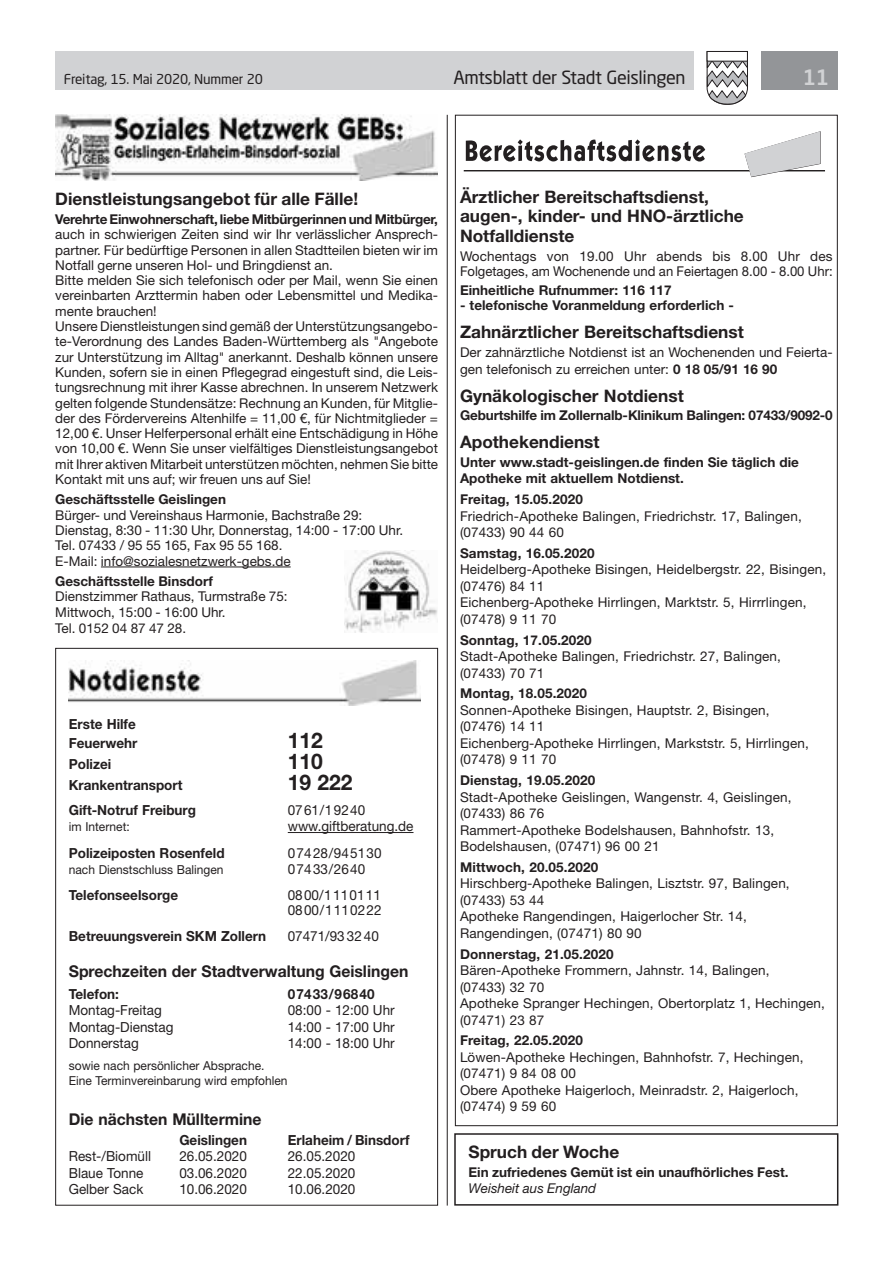
<style>
.page{position:relative;width:893px;height:1263px;background:#fff}
.page>*{position:absolute;margin:0;border:0;box-sizing:border-box;transform-origin:0 0}
.t1{font:700 21.6px "Helvetica Neue LT Std";color:#231f20}
.t2{font:500 21px "Neo Sans Std";color:#d1d2d4}
.t3{font:18px "Neo Sans Std";letter-spacing:-.02em;color:#231f20}
.t4{font:700 17.25px/19.5px "Helvetica Neue LT Std";color:#231f20}
.t5{font:700 16.2px "Helvetica Neue LT Std";color:#231f20}
.t6{font:13.95px/15px "Helvetica Neue LT Std";color:#231f20}
.t7{font:700 13.95px/19.5px "Helvetica Neue LT Std";color:#231f20}
.t8{font:700 13.95px "Helvetica Neue LT Std";letter-spacing:.05em;color:#231f20}
.t9{font:13.5px/16.5px "Helvetica Neue LT Std";color:#231f20}
.t10{font:700 13.5px/16.5px "Helvetica Neue LT Std";color:#231f20}
.t11{font:700 13.5px "Helvetica Neue LT Std";letter-spacing:-.02em;color:#231f20}
.t12{font:13.5px "Neo Sans Std";letter-spacing:-.015em;color:#231f20}
.t13{font:italic 13.5px "Helvetica Neue LT Std";color:#231f20}
.t14{font:12.3px/15px "Helvetica Neue LT Std";color:#231f20}
.s1{font-weight:700}
</style>
<div class="page">
<div style="left:55px;top:51px;width:639px;height:38px;background:#d1d2d4"></div>
<div style="left:761px;top:51px;width:77px;height:38px;background:#939598"></div>
<svg style="left:706px;top:51px;width:42px;height:54px"></svg>
<div style="left:707px;top:51px;width:41px;height:10px;background:#fff;border:1px solid #231f20"></div>
<hr style="left:447px;top:115px;width:1px;height:1090px;background:#231f20">
<hr style="left:101px;top:567px;width:190px;height:1px;background:#231f20">
<img style="left:55px;top:115px;width:383px;height:66px">
<img style="left:345px;top:551px;width:93px;height:82px">
<hr style="left:288px;top:832px;width:125px;height:1px;background:#231f20">
<img style="left:68px;top:660px;width:353px;height:45px">
<hr style="left:464px;top:170px;width:361px;height:1px;background:#231f20">
<svg style="left:744px;top:131px;width:77px;height:46px"></svg>
<svg style="left:466px;top:139px;width:239px;height:22px"></svg>
<div style="left:454px;top:1133px;width:384px;height:72px;border:2px solid #231f20"></div>
<p class="t12" style="left:64px;top:71px;width:201px">Freitag, 15. Mai 2020, Nummer 20</p>
<h3 class="t3" style="left:453px;top:66px;width:234px">Amtsblatt der Stadt Geislingen</h3>
<h2 class="t2" style="left:803px;top:64px;width:28px">11</h2>
<p class="t4" style="left:55px;top:189px;width:304px">Dienstleistungsangebot für alle Fälle!</p>
<p class="t11" style="left:55px;top:211px;width:384px">Verehrte Einwohnerschaft, liebe Mitbürgerinnen und Mitbürger,</p>
<p class="t9" style="left:55px;top:227px;width:384px;line-height:15.3px">auch in schwierigen Zeiten sind wir Ihr verlässlicher Ansprech&shy;partner. Für bedürftige Personen in allen Stadtteilen bieten wir im Notfall gerne unseren Hol- und Bringdienst an.<br>Bitte melden Sie sich telefonisch oder per Mail, wenn Sie einen vereinbarten Arzttermin haben oder Lebensmittel und Medika&shy;mente brauchen!<br>Unsere Dienstleistungen sind gemäß der Unterstützungsangebo&shy;te-Verordnung des Landes Baden-Württemberg als "Angebote zur Unterstützung im Alltag" anerkannt. Deshalb können unsere Kunden, sofern sie in einen Pflegegrad eingestuft sind, die Leis&shy;tungsrechnung mit ihrer Kasse abrechnen. In unserem Netzwerk gelten folgende Stundensätze: Rechnung an Kunden, für Mitglie&shy;der des Fördervereins Altenhilfe = 11,00 €, für Nichtmitglieder = 12,00 €. Unser Helferpersonal erhält eine Entschädigung in Höhe von 10,00 €. Wenn Sie unser vielfältiges Dienstleistungsangebot mit Ihrer aktiven Mitarbeit unterstützen möchten, nehmen Sie bitte Kontakt mit uns auf; wir freuen uns auf Sie!</p>
<p class="t10" style="left:55px;top:491px;width:172px">Geschäftsstelle Geislingen</p>
<p class="t9" style="left:55px;top:507px;width:349px;line-height:15.3px">Bürger- und Vereinshaus Harmonie, Bachstraße 29:<br>Dienstag, 8:30 - 11:30 Uhr, Donnerstag, 14:00 - 17:00 Uhr.<br>Tel. 07433 / 95 55 165, Fax 95 55 168.<br>E-Mail: info@sozialesnetzwerk-gebs.de</p>
<p class="t10" style="left:55px;top:572px;width:159px">Geschäftsstelle Binsdorf</p>
<p class="t9" style="left:55px;top:588px;width:234px;line-height:15.8px">Dienstzimmer Rathaus, Turmstraße 75:<br>Mittwoch, 15:00 - 16:00 Uhr.<br>Tel. 0152 04 87 47 28.</p>
<p class="t7" style="left:69px;top:714px;width:70px">Erste Hilfe<br>Feuerwehr</p>
<h1 class="t1" style="left:288px;top:727px;width:37px">112</h1>
<p class="t7" style="left:69px;top:754px;width:44px">Polizei</p>
<h1 class="t1" style="left:288px;top:748px;width:37px">110</h1>
<p class="t7" style="left:69px;top:775px;width:115px">Krankentransport</p>
<h1 class="t1" style="left:288px;top:769px;width:66px">19 222</h1>
<p class="t7" style="left:69px;top:800px;width:129px">Gift-Notruf Freiburg</p>
<p class="t6" style="left:288px;top:802px;width:79px">0761/19240</p>
<p class="t14" style="left:69px;top:819px;width:63px">im Internet:</p>
<p class="t6" style="left:288px;top:818px;width:127px">www.giftberatung.de</p>
<p class="t7" style="left:69px;top:843px;width:157px">Polizeiposten Rosenfeld</p>
<p class="t6" style="left:288px;top:845px;width:95px">07428/945130</p>
<p class="t14" style="left:69px;top:862px;width:156px">nach Dienstschluss Balingen</p>
<p class="t6" style="left:288px;top:861px;width:79px">07433/2640</p>
<p class="t7" style="left:69px;top:885px;width:111px">Telefonseelsorge</p>
<p class="t6" style="left:288px;top:887px;width:95px">0800/1110111<br>0800/1110222</p>
<p class="t7" style="left:69px;top:926px;width:199px">Betreuungsverein SKM Zollern</p>
<p class="t6" style="left:288px;top:928px;width:93px">07471/93 32 40</p>
<p class="t5" style="left:69px;top:961px;width:341px">Sprechzeiten der Stadtverwaltung Geislingen</p>
<p class="t7" style="left:69px;top:983px;width:52px">Telefon:</p>
<p class="t8" style="left:288px;top:985px;width:88px">07433/96840</p>
<p class="t6" style="left:69px;top:1002px;width:95px">Montag-Freitag</p>
<p class="t6" style="left:288px;top:1002px;width:108px">08:00 - 12:00 Uhr</p>
<p class="t6" style="left:69px;top:1019px;width:106px">Montag-Dienstag</p>
<p class="t6" style="left:288px;top:1019px;width:108px">14:00 - 17:00 Uhr</p>
<p class="t6" style="left:69px;top:1035px;width:72px">Donnerstag</p>
<p class="t6" style="left:288px;top:1035px;width:108px">14:00 - 18:00 Uhr</p>
<p class="t14" style="left:69px;top:1058px;width:220px">sowie nach persönlicher Absprache.<br>Eine Terminvereinbarung wird empfohlen</p>
<p class="t5" style="left:69px;top:1109px;width:194px">Die nächsten Mülltermine</p>
<p class="t7" style="left:179px;top:1129px;width:69px">Geislingen</p>
<p class="t7" style="left:288px;top:1129px;width:123px">Erlaheim / Binsdorf</p>
<p class="t6" style="left:69px;top:1148px;width:84px">Rest-/Biomüll</p>
<p class="t6" style="left:179px;top:1148px;width:69px">26.05.2020</p>
<p class="t6" style="left:288px;top:1148px;width:69px">26.05.2020</p>
<p class="t6" style="left:69px;top:1165px;width:76px">Blaue Tonne</p>
<p class="t6" style="left:179px;top:1165px;width:69px">03.06.2020</p>
<p class="t6" style="left:288px;top:1165px;width:69px">22.05.2020</p>
<p class="t6" style="left:69px;top:1181px;width:76px">Gelber Sack</p>
<p class="t6" style="left:179px;top:1181px;width:69px">10.06.2020</p>
<p class="t6" style="left:288px;top:1181px;width:69px">10.06.2020</p>
<p class="t4" style="left:460px;top:187px;width:285px">Ärztlicher Bereitschaftsdienst, augen-, kinder- und HNO-ärztliche<br>Notfalldienste</p>
<p class="t9" style="left:460px;top:249px;width:374px;line-height:15px">Wochentags von 19.00 Uhr abends bis 8.00 Uhr des<br>Folgetages, am Wochenende und an Feiertagen 8.00 - 8.00 Uhr:</p>
<p class="t10" style="left:460px;top:282px;width:213px">Einheitliche Rufnummer: 116 117</p>
<p class="t10" style="left:460px;top:297px;width:275px">- telefonische Voranmeldung erforderlich -</p>
<p class="t4" style="left:460px;top:322px;width:285px">Zahnärztlicher Bereitschaftsdienst</p>
<p class="t9" style="left:460px;top:344px;width:374px">Der zahnärztliche Notdienst ist an Wochenenden und Feierta&shy;gen telefonisch zu erreichen unter: <span class="s1">0 18 05/91 16 90</span></p>
<p class="t4" style="left:460px;top:385px;width:225px">Gynäkologischer Notdienst</p>
<p class="t10" style="left:460px;top:407px;width:374px">Geburtshilfe im Zollernalb-Klinikum Balingen: 07433/9092-0</p>
<p class="t4" style="left:460px;top:432px;width:141px">Apothekendienst</p>
<p class="t10" style="left:460px;top:453px;width:341px">Unter www.stadt-geislingen.de finden Sie täglich die<br>Apotheke mit aktuellem Notdienst.</p>
<p class="t10" style="left:460px;top:491px;width:124px">Freitag, 15.05.2020</p>
<p class="t9" style="left:460px;top:507px;width:343px">Friedrich-Apotheke Balingen, Friedrichstr. 17, Balingen, (07433) 90 44 60</p>
<p class="t10" style="left:460px;top:544px;width:136px">Samstag, 16.05.2020</p>
<p class="t9" style="left:460px;top:561px;width:368px">Heidelberg-Apotheke Bisingen, Heidelbergstr. 22, Bisingen, (07476) 84 11<br>Eichenberg-Apotheke Hirrlingen, Marktstr. 5, Hirrrlingen, (07478) 9 11 70</p>
<p class="t10" style="left:460px;top:631px;width:133px">Sonntag, 17.05.2020</p>
<p class="t9" style="left:460px;top:648px;width:322px">Stadt-Apotheke Balingen, Friedrichstr. 27, Balingen, (07433) 70 71</p>
<p class="t10" style="left:460px;top:685px;width:128px">Montag, 18.05.2020</p>
<p class="t9" style="left:460px;top:701px;width:350px">Sonnen-Apotheke Bisingen, Hauptstr. 2, Bisingen, (07476) 14 11<br>Eichenberg-Apotheke Hirrlingen, Markststr. 5, Hirrlingen, (07478) 9 11 70</p>
<p class="t10" style="left:460px;top:772px;width:137px">Dienstag, 19.05.2020</p>
<p class="t9" style="left:460px;top:788px;width:333px">Stadt-Apotheke Geislingen, Wangenstr. 4, Geislingen, (07433) 86 76<br>Rammert-Apotheke Bodelshausen, Bahnhofstr. 13, Bodelshausen, (07471) 96 00 21</p>
<p class="t10" style="left:460px;top:858px;width:140px">Mittwoch, 20.05.2020</p>
<p class="t9" style="left:460px;top:875px;width:331px">Hirschberg-Apotheke Balingen, Lisztstr. 97, Balingen, (07433) 53 44<br>Apotheke Rangendingen, Haigerlocher Str. 14, Rangendingen, (07471) 80 90</p>
<p class="t10" style="left:460px;top:945px;width:155px">Donnerstag, 21.05.2020</p>
<p class="t9" style="left:460px;top:962px;width:366px">Bären-Apotheke Frommern, Jahnstr. 14, Balingen,<br>(07433) 32 70<br>Apotheke Spranger Hechingen, Obertorplatz 1, Hechingen, (07471) 23 87</p>
<p class="t10" style="left:460px;top:1032px;width:124px">Freitag, 22.05.2020</p>
<p class="t9" style="left:460px;top:1048px;width:345px">Löwen-Apotheke Hechingen, Bahnhofstr. 7, Hechingen, (07471) 9 84 08 00<br>Obere Apotheke Haigerloch, Meinradstr. 2, Haigerloch, (07474) 9 59 60</p>
<p class="t4" style="left:468px;top:1142px;width:152px">Spruch der Woche</p>
<p class="t10" style="left:468px;top:1164px;width:322px">Ein zufriedenes Gemüt ist ein unaufhörliches Fest.</p>
<p class="t13" style="left:468px;top:1180px;width:129px">Weisheit aus England</p>
</div>
